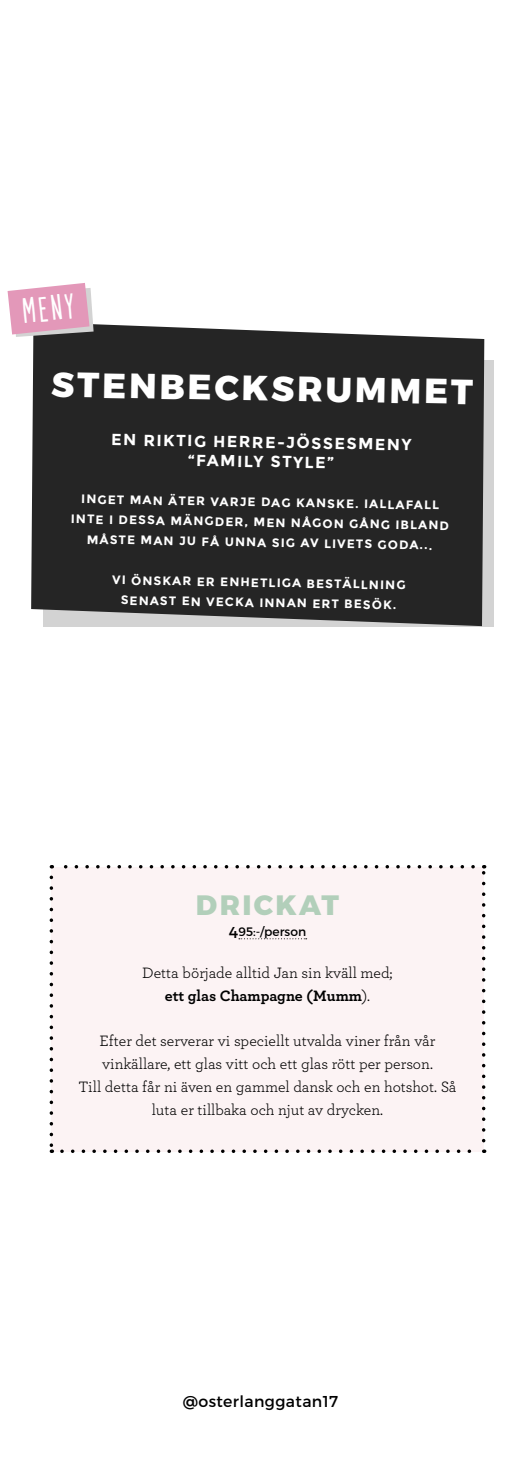
<style>
.page{position:relative;width:521px;height:1474px;background:#fff}
.page>*{position:absolute;margin:0;border:0;box-sizing:border-box;transform-origin:0 0}
.t1{font:800 35px "Montserrat";color:#fff}
.t2{font:33.25px "Populaire";color:#fff}
.t3{font:800 28px "Montserrat";letter-spacing:.085em;color:#b2cfba}
.t4{font:700 16.1px/19.2px "Montserrat";color:#fff;text-align:center}
.t5{font:15.75px/22.8px "Archer";color:#000;text-align:center}
.t6{font:15.75px "Montserrat";letter-spacing:.025em;color:#000}
.t7{font:700 12.25px/20.1px "Montserrat";color:#fff;text-align:center}
.t8{font:12.25px "Montserrat";color:#000}
.s1{font-size:15.75px}
.s2{font-weight:700}
</style>
<div class="page">
<div style="left:51px;top:866px;width:433px;height:285px;background:#fcf3f4"></div>
<svg style="left:239px;top:938px;width:68px;height:1px"></svg>
<svg style="left:62px;top:1149px;width:416px;height:3px"></svg>
<svg style="left:50px;top:877px;width:3px;height:275px"></svg>
<svg style="left:482px;top:865px;width:3px;height:275px"></svg>
<svg style="left:51px;top:865px;width:422px;height:3px"></svg>
<div style="left:43px;top:360px;width:451px;height:266px;background:#d3d3d3"></div>
<div style="left:31px;top:324px;width:453px;height:302px;background:#252525"></div>
<svg style="left:8px;top:283px;width:86px;height:54px;background:#dba4bd"></svg>
<h2 class="t2" style="left:21px;top:294px;width:54px;rotate:-6deg">MENY</h2>
<h1 class="t1" style="left:52px;top:362px;width:423px;rotate:1deg">STENBECKSRUMMET</h1>
<p class="t4" style="left:111px;top:430px;width:302px;rotate:1deg">EN RIKTIG HERRE-JÖSSESMENY “FAMILY STYLE”</p>
<p class="t7" style="left:71px;top:489px;width:380px;rotate:1deg">INGET MAN ÄTER VARJE DAG KANSKE. IALLAFALL<br>INTE I DESSA MÄNGDER, MEN NÅGON GÅNG IBLAND<br>MÅSTE MAN JU FÅ UNNA SIG AV LIVETS GODA...</p>
<p class="t7" style="left:112px;top:570px;width:295px;rotate:1deg">VI ÖNSKAR ER ENHETLIGA BESTÄLLNING<br>SENAST EN VECKA INNAN ERT BESÖK.</p>
<h3 class="t3" style="left:196px;top:887px;width:145px">DRICKAT</h3>
<p class="t8" style="left:229px;top:924px;width:79px"><span class="s1">4</span>95:-/person</p>
<p class="t5" style="left:142px;top:960px;width:252px">Detta började alltid Jan sin kväll med; <span class="s2">ett glas Champagne (Mumm</span>).</p>
<p class="t5" style="left:78px;top:1029px;width:380px">Efter det serverar vi speciellt utvalda viner från vår vinkällare, ett glas vitt och ett glas rött per person.<br>Till detta får ni även en gammel dansk och en hotshot. Så luta er tillbaka och njut av drycken.</p>
<p class="t6" style="left:183px;top:1391px;width:157px">@osterlanggatan17</p>
</div>
